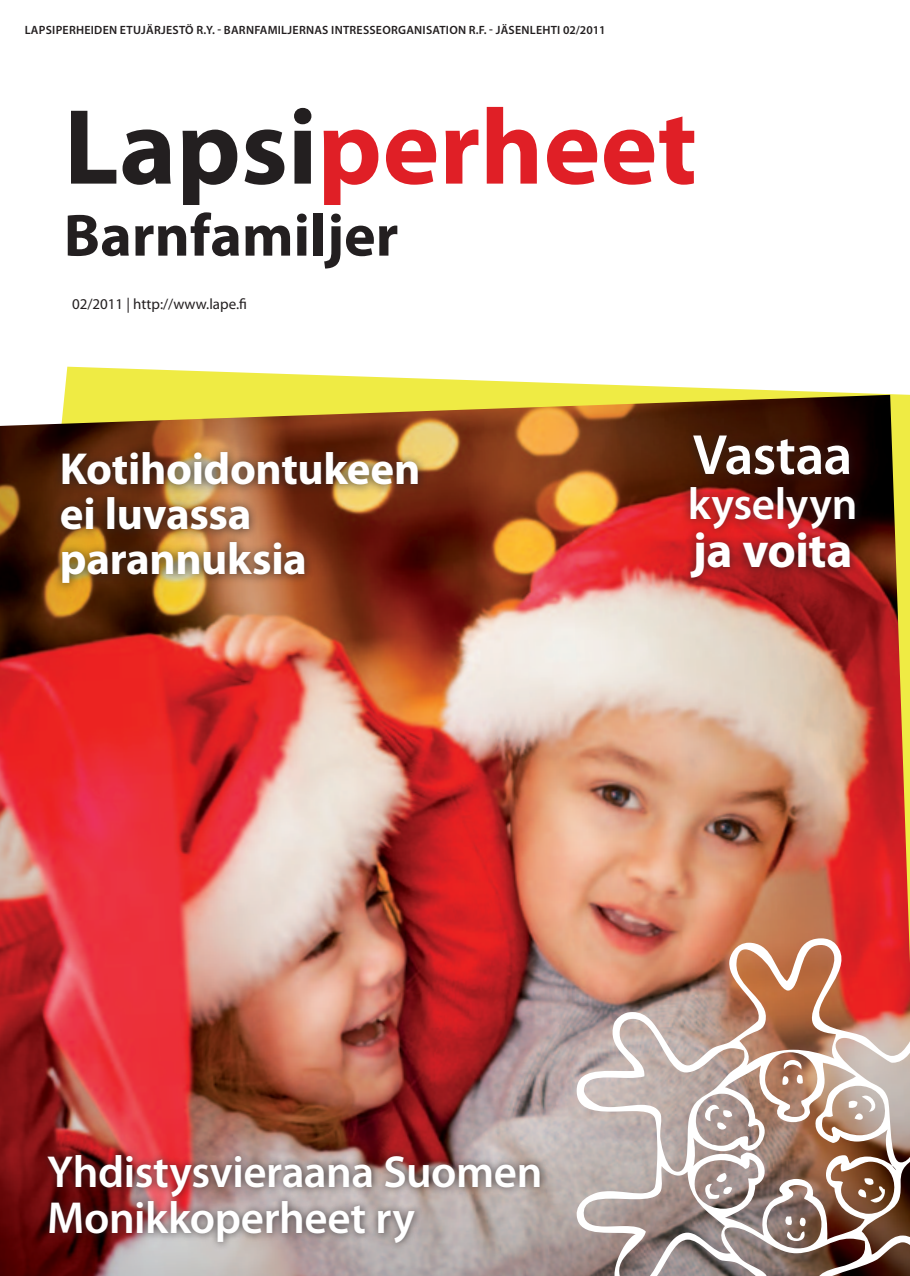
<style>
.page{position:relative;width:910px;height:1276px;background:#fff}
.page>*{position:absolute;margin:0;border:0;box-sizing:border-box;transform-origin:0 0}
.t1{font:700 108px "Myriad Pro";color:#e01f26}
.t2{font:700 60px "Myriad Pro";color:#231f20}
.t3{font:600 57px "Myriad Pro";letter-spacing:-.015em;color:#fff}
.t4{font:700 49.5px "Myriad Pro";color:#fff}
.t5{font:600 45px/46.5px "Myriad Pro";letter-spacing:-.01em;color:#fff}
.t6{font:700 45px/45px "Myriad Pro";letter-spacing:-.01em;color:#fff}
.t7{font:15px "Myriad Pro";color:#231f20}
.t8{font:600 12px "Myriad Pro";letter-spacing:.02em;color:#231f20}
.s1{color:#231f20}
</style>
<div class="page">
<svg style="left:64px;top:367px;width:846px;height:28px"></svg>
<img style="left:0;top:395px;width:910px;height:881px">
<img style="left:576px;top:938px;width:334px;height:338px">
<svg style="left:783px;top:1060px;width:20px;height:9px"></svg>
<svg style="left:796px;top:1075px;width:7px;height:8px"></svg>
<svg style="left:782px;top:1076px;width:7px;height:9px"></svg>
<svg style="left:849px;top:1095px;width:32px;height:24px"></svg>
<svg style="left:699px;top:1104px;width:33px;height:25px"></svg>
<svg style="left:702px;top:1173px;width:30px;height:25px"></svg>
<svg style="left:856px;top:1178px;width:30px;height:24px"></svg>
<svg style="left:784px;top:1216px;width:23px;height:25px"></svg>
<div style="left:41px;top:1146px;width:507px;height:104px;background:#231f20;opacity:.75"></div>
<div style="left:52px;top:442px;width:376px;height:151px;background:#231f20;opacity:.81"></div>
<div style="left:680px;top:425px;width:185px;height:162px;background:#231f20;opacity:.69"></div>
<p class="t8" style="left:25px;top:22px;width:215px">LAPSIPERHEIDEN ETUJÄRJESTÖ R.Y. - barn</p>
<p class="t8" style="left:254px;top:22px;width:31px">familjernas</p>
<p class="t8" style="left:331px;top:22px;width:12px">Intresse</p>
<p class="t8" style="left:382px;top:22px;width:31px">organisati</p>
<p class="t8" style="left:449px;top:22px;width:158px">on r.f. - JÄSENLEHTI 02/2011</p>
<h1 class="t1" style="left:64px;top:77px;width:635px"><span class="s1">Lapsi</span>perheet</h1>
<h2 class="t2" style="left:64px;top:196px;width:336px">Barnfamiljer</h2>
<p class="t7" style="left:72px;top:295px;width:176px">02/2011 | http://www.lape.fi</p>
<h3 class="t6" style="left:60px;top:445px;width:362px">Kotihoidontukeen ei luvassa parannuksia</h3>
<h3 class="t3" style="left:693px;top:418px;width:161px">Vastaa</h3>
<h3 class="t5" style="left:688px;top:479px;width:171px">kyselyyn</h3>
<h3 class="t4" style="left:692px;top:518px;width:162px">ja voita</h3>
<h3 class="t5" style="left:47px;top:1147px;width:497px">Yhdistysvieraana Suomen<br>Monikkoperheet ry</h3>
</div>
